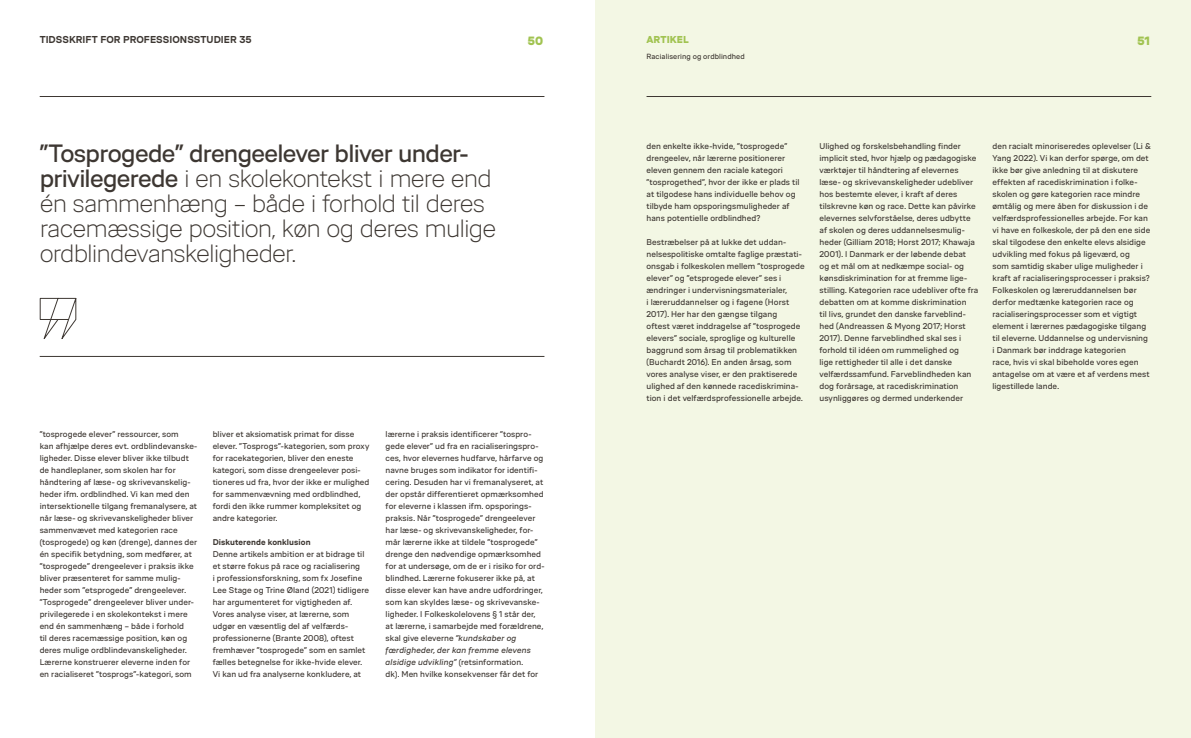
<style>
.page{position:relative;width:1191px;height:738px;background:#fff}
.page>*{position:absolute;margin:0;border:0;box-sizing:border-box;transform-origin:0 0}
.t1{font:300 25px/25px "VIA Type";letter-spacing:-.035em;color:#3d3732}
.t2{font:900 12px "VIA Type";color:#a1c351}
.t3{font:700 10px "VIA Type";letter-spacing:.005em;color:#3d3732}
.t4{font:900 10px "VIA Type";letter-spacing:.005em;color:#a1c351}
.t5{font:8.4px/12px "VIA Type";letter-spacing:.005em;color:#3d3732}
.t6{font:700 8.4px "VIA Type";letter-spacing:.01em;color:#3d3732}
.t7{font:7.5px "VIA Type";letter-spacing:.01em;color:#3d3732}
.s1{font-weight:400}
.s2{font-style:italic}
</style>
<div class="page">
<div style="left:595px;top:0;width:596px;height:737px;background:#f3f7e4"></div>
<svg style="left:39px;top:297px;width:38px;height:42px"></svg>
<hr style="left:40px;top:356px;width:504px;height:1px;background:#3d3732">
<hr style="left:40px;top:96px;width:504px;height:1px;background:#3d3732">
<hr style="left:646px;top:96px;width:505px;height:1px;background:#3d3732">
<p class="t3" style="left:40px;top:34px;width:213px">TIDSSKRIFT FOR PROFESSIONSSTUDIER 35</p>
<h2 class="t2" style="left:527px;top:34px;width:17px">50</h2>
<p class="t4" style="left:646px;top:34px;width:44px">ARTIKEL</p>
<h2 class="t2" style="left:1137px;top:34px;width:14px">51</h2>
<p class="t7" style="left:646px;top:52px;width:100px">Racialisering og ordblindhed</p>
<h1 class="t1" style="left:40px;top:141px;width:458px"><span class="s1">”Tosprogede” drengeelever bliver under&shy;privilegerede</span> i en skolekontekst i mere end én sammenhæng – både i forhold til deres racemæssige position, køn og deres mulige ordblindevanskeligheder.</h1>
<p class="t5" style="left:646px;top:140px;width:154px">den enkelte ikke-hvide, ”tosprogede” drengeelev, når lærerne positionerer eleven gennem den raciale kategori ”tosprogethed”, hvor der ikke er plads til at tilgodese hans individuelle behov og tilbyde ham opsporingsmuligheder af hans potentielle ordblindhed?</p>
<p class="t5" style="left:646px;top:236px;width:160px">Bestræbelser på at lukke det uddan&shy;nelsespolitiske omtalte faglige præstati&shy;onsgab i folkeskolen mellem ”tosprogede elever” og ”etsprogede elever” ses i ændringer i undervisningsmaterialer,<br>i læreruddannelser og i fagene (Horst 2017). Her har den gængse tilgang<br>oftest været inddragelse af ”tosprogede elevers” sociale, sproglige og kulturelle baggrund som årsag til problematikken (Buchardt 2016). En anden årsag, som vores analyse viser, er den praktiserede ulighed af den kønnede racediskrimina&shy;tion i det velfærdsprofessionelle arbejde.</p>
<p class="t5" style="left:40px;top:427px;width:159px">”tosprogede elever” ressourcer, som<br>kan afhjælpe deres evt. ordblindevanske&shy;ligheder. Disse elever bliver ikke tilbudt de handleplaner, som skolen har for håndtering af læse- og skrivevanskelig&shy;heder ifm. ordblindhed. Vi kan med den intersektionelle tilgang fremanalysere, at når læse- og skrivevanskeligheder bliver sammenvævet med kategorien race (tosprogede) og køn (drenge), dannes der én specifik betydning, som medfører, at ”tosprogede” drengeelever i praksis ikke bliver præsenteret for samme mulig&shy;heder som ”etsprogede” drengeelever. ”Tosprogede” drengeelever bliver under&shy;privilegerede i en skolekontekst i mere end én sammenhæng – både i forhold<br>til deres racemæssige position, køn og deres mulige ordblindevanskeligheder.<br>Lærerne konstruerer eleverne inden for en racialiseret ”tosprogs”-kategori, som</p>
<p class="t5" style="left:213px;top:427px;width:158px">bliver et aksiomatisk primat for disse elever. ”Tosprogs”-kategorien, som proxy for racekategorien, bliver den eneste kategori, som disse drengeelever posi&shy;tioneres ud fra, hvor der ikke er mulighed for sammenvævning med ordblindhed, fordi den ikke rummer kompleksitet og andre kategorier.</p>
<p class="t6" style="left:213px;top:536px;width:99px">Diskuterende konklusion</p>
<p class="t5" style="left:213px;top:547px;width:158px">Denne artikels ambition er at bidrage til et større fokus på race og racialisering<br>i professionsforskning, som fx Josefine Lee Stage og Trine Øland (2021) tidligere har argumenteret for vigtigheden af.<br>Vores analyse viser, at lærerne, som udgør en væsentlig del af velfærds&shy;professionerne (Brante 2008), oftest fremhæver ”tosprogede” som en samlet fælles betegnelse for ikke-hvide elever.<br>Vi kan ud fra analyserne konkludere, at</p>
<p class="t5" style="left:386px;top:427px;width:160px">lærerne i praksis identificerer ”tospro&shy;gede elever” ud fra en racialiseringspro&shy;ces, hvor elevernes hudfarve, hårfarve og navne bruges som indikator for identifi&shy;cering. Desuden har vi fremanalyseret, at der opstår differentieret opmærksomhed for eleverne i klassen ifm. opsporings&shy;praksis. Når ”tosprogede” drengeelever har læse- og skrivevanskeligheder, for&shy;mår lærerne ikke at tildele ”tosprogede” drenge den nødvendige opmærksomhed for at undersøge, om de er i risiko for ord&shy;blindhed. Lærerne fokuserer ikke på, at disse elever kan have andre udfordringer, som kan skyldes læse- og skrivevanske&shy;ligheder. I Folkeskolelovens § 1 står der, at lærerne, i samarbejde med forældrene, skal give eleverne <span class="s2">”kundskaber og færdigheder, der kan fremme elevens alsidige udvikling”</span> (retsinformation.<br>dk). Men hvilke konsekvenser får det for</p>
<p class="t5" style="left:819px;top:140px;width:160px">Ulighed og forskelsbehandling finder implicit sted, hvor hjælp og pædagogiske værktøjer til håndtering af elevernes læse- og skrivevanskeligheder udebliver hos bestemte elever, i kraft af deres tilskrevne køn og race. Dette kan påvirke elevernes selvforståelse, deres udbytte af skolen og deres uddannelsesmulig&shy;heder (Gilliam 2018; Horst 2017; Khawaja 2001). I Danmark er der løbende debat<br>og et mål om at nedkæmpe social- og kønsdiskrimination for at fremme lige&shy;stilling. Kategorien race udebliver ofte fra debatten om at komme diskrimination<br>til livs, grundet den danske farveblind&shy;hed (Andreassen &amp; Myong 2017; Horst 2017). Denne farveblindhed skal ses i forhold til idéen om rummelighed og<br>lige rettigheder til alle i det danske velfærdssamfund. Farveblindheden kan dog forårsage, at racediskrimination usynliggøres og dermed underkender</p>
<p class="t5" style="left:992px;top:140px;width:160px">den racialt minoriseredes oplevelser (Li &amp; Yang 2022). Vi kan derfor spørge, om det ikke bør give anledning til at diskutere effekten af racediskrimination i folke&shy;skolen og gøre kategorien race mindre ømtålig og mere åben for diskussion i de velfærdsprofessionelles arbejde. For kan vi have en folkeskole, der på den ene side skal tilgodese den enkelte elevs alsidige udvikling med fokus på ligeværd, og<br>som samtidig skaber ulige muligheder i kraft af racialiseringsprocesser i praksis?<br>Folkeskolen og læreruddannelsen bør derfor medtænke kategorien race og racialiseringsprocesser som et vigtigt element i lærernes pædagogiske tilgang til eleverne. Uddannelse og undervisning i Danmark bør inddrage kategorien<br>race, hvis vi skal bibeholde vores egen antagelse om at være et af verdens mest ligestillede lande.</p>
</div>
